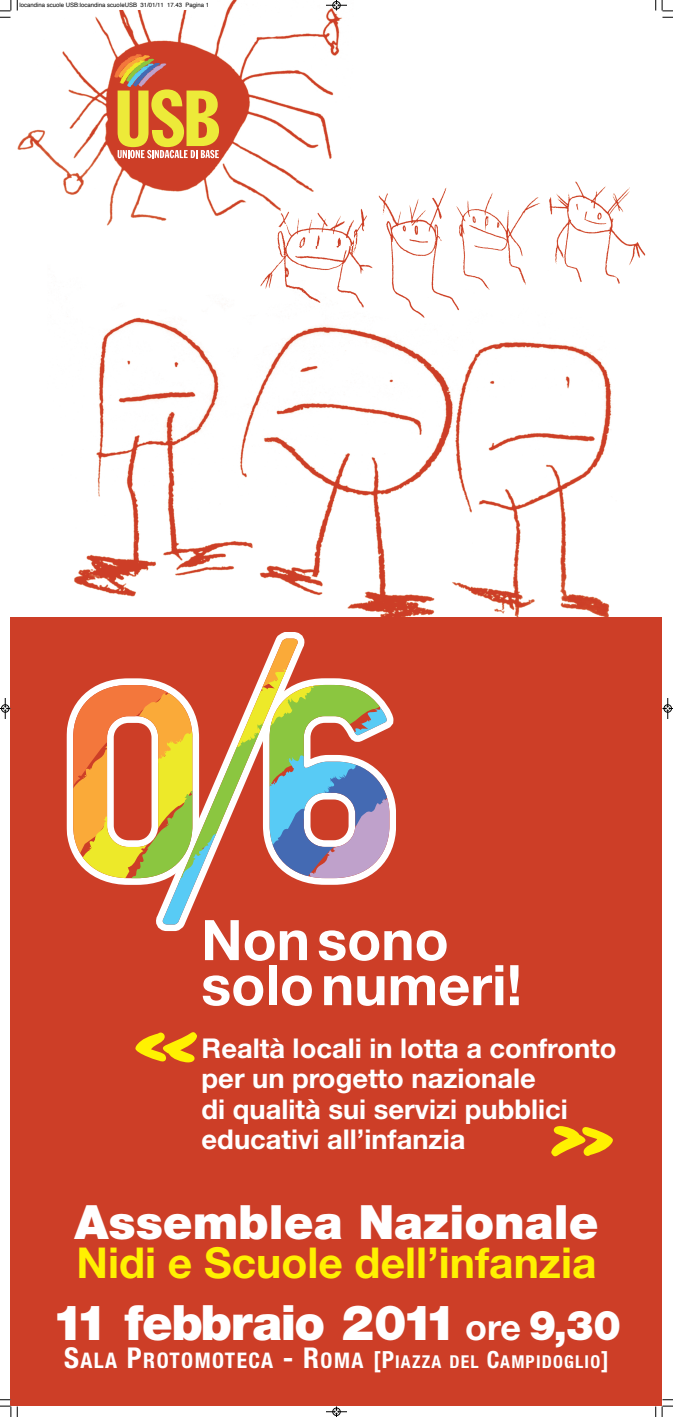
<style>
.page{position:relative;width:673px;height:1417px;background:#fff}
.page>*{position:absolute;margin:0;border:0;box-sizing:border-box;transform-origin:0 0}
.t1{font:700 55.95px/45px "Helvetica Neue";color:#fff}
.t2{font:900 48.75px "Helvetica Neue";letter-spacing:-.03em;color:#fff}
.t3{font:900 47.33px "Helvetica Neue";color:#fff}
.t4{font:700 42.6px "Helvetica Neue";color:#fff101}
.t5{font:700 27.3px/30.5px "Helvetica Neue";color:#fff}
.t6{font:700 condensed 17.77px "Helvetica Neue";letter-spacing:.065em;color:#fff}
.t7{font:6px "Helvetica";color:#000}
.s1{font-weight:700;font-size:35.85px}
.s2{font-size:41.25px}
.s3{font-size:28.72px}
.s4{font-size:21.52px}
.s5{font-size:23.62px}
</style>
<div class="page">
<div style="left:11px;top:617px;width:650px;height:789px;background:#cd3e27"></div>
<img style="left:17px;top:0;width:325px;height:226px">
<svg style="left:113px;top:53px;width:109px;height:109px;background:#d7853c"></svg>
<img style="left:258px;top:178px;width:388px;height:106px">
<img style="left:262px;top:178px;width:92px;height:68px">
<img style="left:74px;top:317px;width:538px;height:300px">
<img style="left:258px;top:264px;width:358px;height:57px">
<svg style="left:156px;top:632px;width:148px;height:299px"></svg>
<div style="left:66px;top:678px;width:133px;height:207px;border:13px solid #fff;border-radius:54px"></div>
<svg style="left:156px;top:638px;width:149px;height:12px"></svg>
<svg style="left:73px;top:678px;width:54px;height:207px"></svg>
<svg style="left:127px;top:650px;width:177px;height:235px"></svg>
<svg style="left:138px;top:703px;width:66px;height:221px"></svg>
<svg style="left:204px;top:696px;width:42px;height:228px"></svg>
<svg style="left:246px;top:666px;width:150px;height:259px"></svg>
<svg style="left:135px;top:1032px;width:62px;height:30px"></svg>
<svg style="left:551px;top:1126px;width:61px;height:30px"></svg>
<div style="left:16px;top:0;width:196px;height:10px;background:#fff"></div>
<svg style="left:0;top:0;width:18px;height:18px"></svg>
<svg style="left:655px;top:0;width:17px;height:18px"></svg>
<svg style="left:0;top:1399px;width:18px;height:17px"></svg>
<svg style="left:655px;top:1399px;width:17px;height:17px"></svg>
<svg style="left:326px;top:0;width:21px;height:10px"></svg>
<svg style="left:326px;top:1406px;width:21px;height:10px"></svg>
<svg style="left:0;top:698px;width:10px;height:21px"></svg>
<svg style="left:662px;top:698px;width:10px;height:21px"></svg>
<p class="t7" style="left:20px;top:2px;width:191px">locandina scuole USB:locandina scuoleUSB 31/01/11 17.43 Pagina 1</p>
<h1 class="t1" style="left:201px;top:922px;width:322px">Nonsono solonumeri!</h1>
<p class="t5" style="left:201px;top:1035px;width:416px">Realtà locali in lotta a confronto per un progetto nazionale<br>di qualità sui servizi pubblici educativi all’infanzia</p>
<h3 class="t3" style="left:74px;top:1205px;width:525px">Assemblea Nazionale</h3>
<h3 class="t4" style="left:76px;top:1247px;width:521px">Nidi e Scuole dell’infanzia</h3>
<h2 class="t2" style="left:52px;top:1304px;width:570px">11 febbraio 2011 <span class="s1">ore</span> <span class="s2">9,30</span></h2>
<p class="t6" style="left:64px;top:1355px;width:546px"><span class="s3">S</span><span class="s4">ALA</span> <span class="s3">P</span><span class="s4">ROTOMOTECA</span> <span class="s3">- R</span><span class="s4">OMA</span> <span class="s5">[P</span>IAZZA DEL <span class="s5">C</span>AMPIDOGLIO<span class="s5">]</span></p>
</div>
